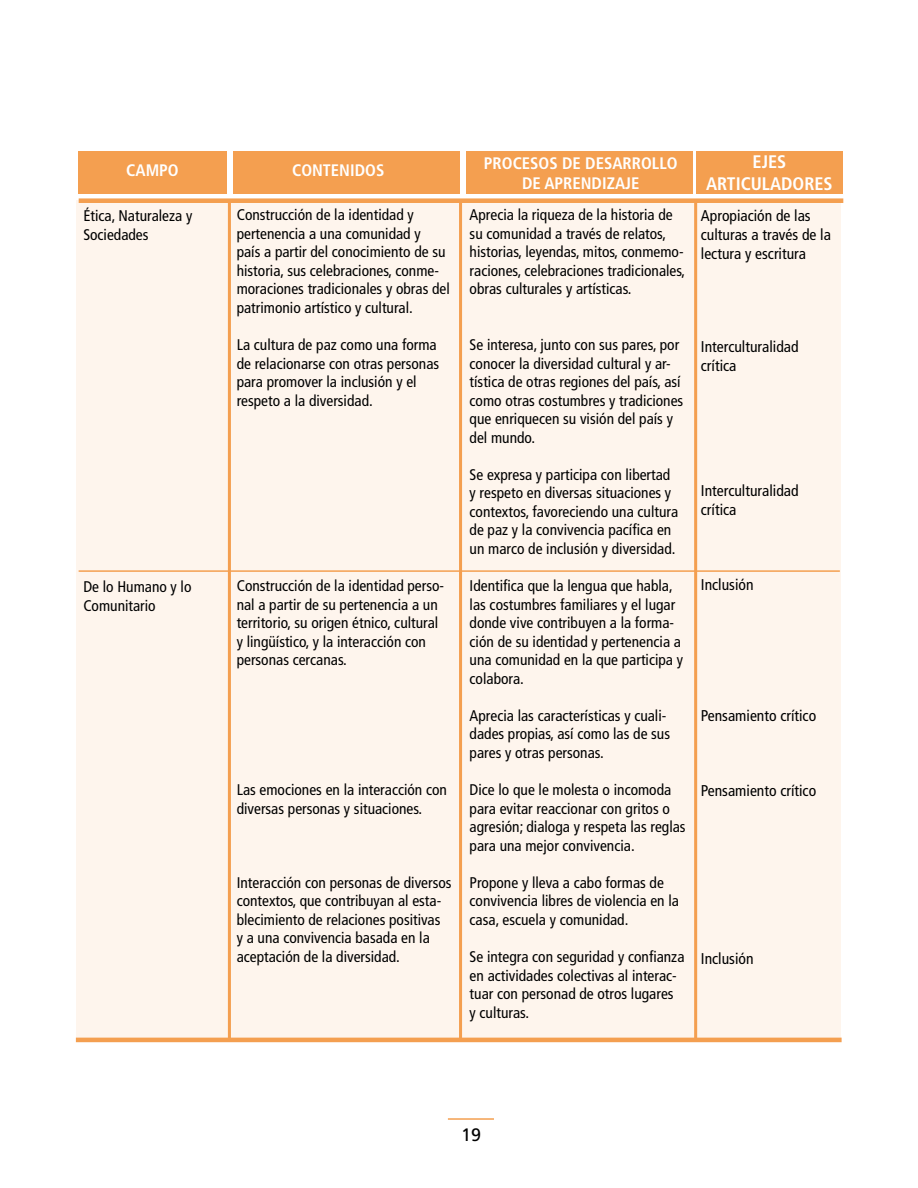
<style>
.page{position:relative;width:918px;height:1188px;background:#fff}
.page>*{position:absolute;margin:0;border:0;box-sizing:border-box;transform-origin:0 0}
.t1{font:700 condensed 18.15px/21.8px "Frutiger";color:#fff;text-align:center}
.t2{font:18px "Frutiger";color:#000}
.t3{font:700 condensed 16.65px/20px "Frutiger";color:#fff;text-align:center}
.t4{font:condensed 15.6px/18.8px "Frutiger";color:#000}
.t5{font:condensed 15.45px/18.6px "Frutiger";color:#000}
</style>
<div class="page">
<hr style="left:448px;top:1118px;width:46px;height:2px;background:#f49f50">
<div style="left:76px;top:200px;width:765px;height:840px;background:#fef5ed"></div>
<hr style="left:459px;top:201px;width:3px;height:840px;background:#f49f50">
<hr style="left:228px;top:201px;width:3px;height:840px;background:#f49f50">
<hr style="left:76px;top:1038px;width:766px;height:4px;background:#f49f50">
<div style="left:79px;top:198px;width:764px;height:5px;background:#f49f50"></div>
<div style="left:78px;top:152px;width:148px;height:42px;background:#f49f50"></div>
<div style="left:233px;top:151px;width:226px;height:42px;background:#f49f50"></div>
<div style="left:696px;top:151px;width:147px;height:42px;background:#f49f50"></div>
<hr style="left:694px;top:202px;width:3px;height:838px;background:#f49f50">
<div style="left:466px;top:151px;width:227px;height:43px;background:#f49f50"></div>
<hr style="left:79px;top:570px;width:761px;height:2px;background:#f49f50">
<p class="t3" style="left:126px;top:160px;width:54px">CAMPO</p>
<p class="t3" style="left:292px;top:160px;width:94px">CONTENIDOS</p>
<p class="t3" style="left:484px;top:153px;width:195px">PROCESOS DE DESARROLLO<br>DE APRENDIZAJE</p>
<p class="t5" style="left:470px;top:206px;width:217px">Aprecia la riqueza de la historia de su comunidad a través de relatos, historias, leyendas, mitos, conmemo&shy;raciones, celebraciones tradicionales, obras culturales y artísticas.</p>
<p class="t5" style="left:83px;top:207px;width:111px">Ética, Naturaleza y<br>Sociedades</p>
<p class="t5" style="left:237px;top:206px;width:215px">Construcción de la identidad y pertenencia a una comunidad y<br>país a partir del conocimiento de su historia, sus celebraciones, conme&shy;moraciones tradicionales y obras del patrimonio artístico y cultural.</p>
<p class="t5" style="left:237px;top:335px;width:204px">La cultura de paz como una forma de relacionarse con otras personas para promover la inclusión y el respeto a la diversidad.</p>
<p class="t5" style="left:470px;top:335px;width:215px">Se interesa, junto con sus pares, por conocer la diversidad cultural y ar&shy;tística de otras regiones del país, así como otras costumbres y tradiciones que enriquecen su visión del país y del mundo.</p>
<p class="t5" style="left:470px;top:465px;width:210px">Se expresa y participa con libertad y respeto en diversas situaciones y contextos, favoreciendo una cultura de paz y la convivencia pacífica en un marco de inclusión y diversidad.</p>
<p class="t5" style="left:470px;top:577px;width:215px">Identifica que la lengua que habla, las costumbres familiares y el lugar donde vive contribuyen a la forma&shy;ción de su identidad y pertenencia a una comunidad en la que participa y colabora.</p>
<p class="t5" style="left:470px;top:706px;width:202px">Aprecia las características y cuali&shy;dades propias, así como las de sus pares y otras personas.</p>
<p class="t5" style="left:470px;top:781px;width:218px">Dice lo que le molesta o incomoda para evitar reaccionar con gritos o agresión; dialoga y respeta las reglas para una mejor convivencia.</p>
<p class="t5" style="left:470px;top:873px;width:211px">Propone y lleva a cabo formas de convivencia libres de violencia en la casa, escuela y comunidad.</p>
<p class="t5" style="left:470px;top:947px;width:216px">Se integra con seguridad y confianza en actividades colectivas al interac&shy;tuar con personad de otros lugares<br>y culturas.</p>
<p class="t5" style="left:237px;top:577px;width:209px">Construcción de la identidad perso&shy;nal a partir de su pertenencia a un territorio, su origen étnico, cultural y lingüístico, y la interacción con personas cercanas.</p>
<p class="t5" style="left:83px;top:578px;width:110px">De lo Humano y lo<br>Comunitario</p>
<p class="t5" style="left:237px;top:781px;width:212px">Las emociones en la interacción con diversas personas y situaciones.</p>
<p class="t5" style="left:237px;top:873px;width:216px">Interacción con personas de diversos contextos, que contribuyan al esta&shy;blecimiento de relaciones positivas<br>y a una convivencia basada en la aceptación de la diversidad.</p>
<p class="t1" style="left:706px;top:151px;width:128px">EJES<br>ARTICULADORES</p>
<p class="t4" style="left:701px;top:207px;width:131px">Apropiación de las culturas a través de la lectura y escritura</p>
<p class="t4" style="left:701px;top:338px;width:99px">Interculturalidad crítica</p>
<p class="t4" style="left:701px;top:481px;width:99px">Interculturalidad crítica</p>
<p class="t4" style="left:701px;top:575px;width:54px">Inclusión</p>
<p class="t4" style="left:701px;top:706px;width:117px">Pensamiento crítico</p>
<p class="t4" style="left:701px;top:781px;width:117px">Pensamiento crítico</p>
<p class="t4" style="left:701px;top:950px;width:54px">Inclusión</p>
<p class="t2" style="left:461px;top:1124px;width:22px">19</p>
</div>
